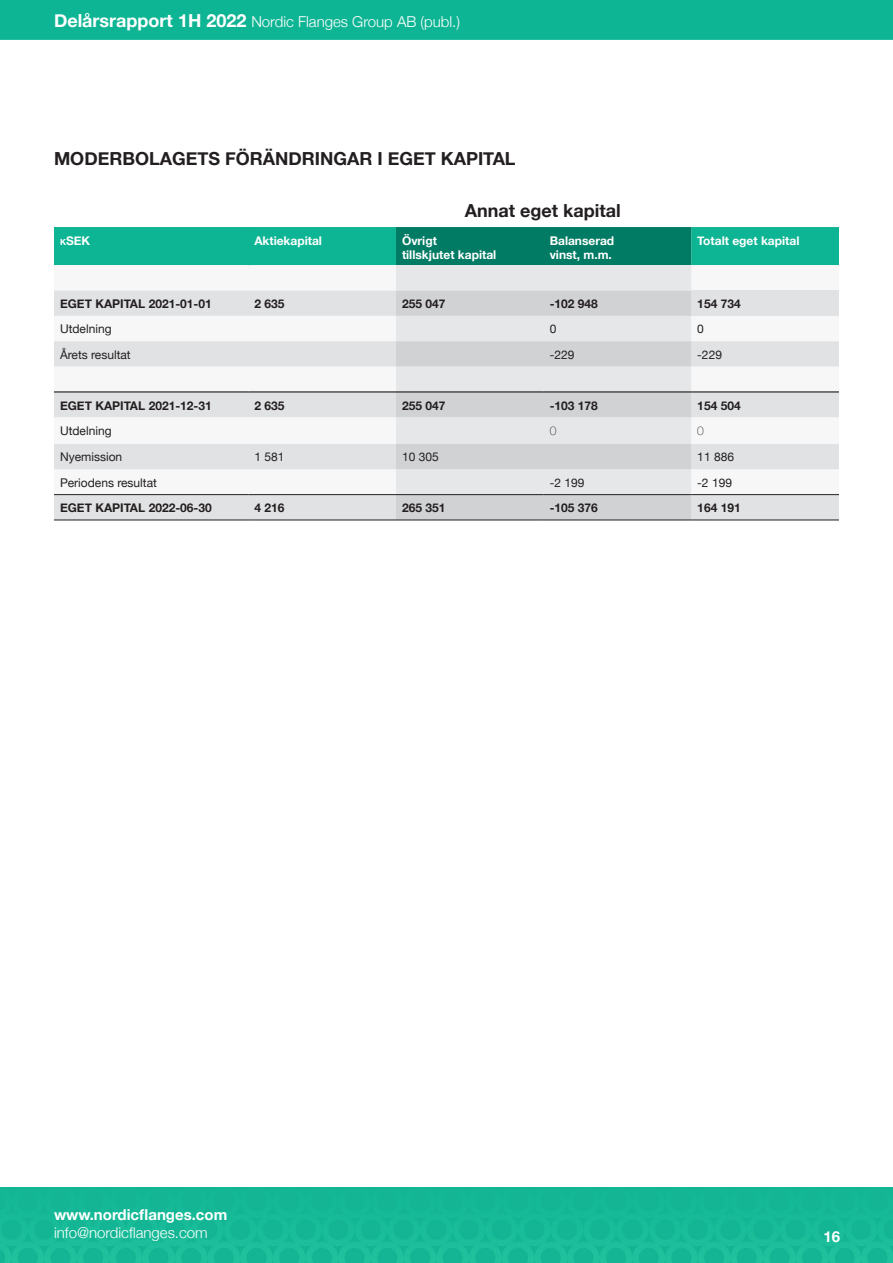
<style>
.page{position:relative;width:893px;height:1263px;background:#fff}
.page>*{position:absolute;margin:0;border:0;box-sizing:border-box;transform-origin:0 0}
.t1{font:700 18px "Helvetica Neue";color:#231f20}
.t2{font:300 15px "Helvetica Neue";color:#fff}
.t3{font:700 15px "Helvetica Neue";color:#fff}
.t4{font:700 12px "Helvetica Neue";color:#231f20}
.t5{font:12px "Helvetica Neue";color:#231f20}
.t6{font:700 12px/14.4px "Helvetica Neue";color:#fff}
.t7{font:700 12px "Helvetica Neue";color:#fff}
.t8{font:100 12px "Helvetica Neue";color:#231f20}
.s1{font-weight:700;font-size:18px}
.s2{font-size:8.4px}
</style>
<div class="page">
<img style="left:0;top:1187px;width:893px;height:76px">
<div style="left:0;top:0;width:893px;height:40px;background:#0eb594"></div>
<svg style="left:54px;top:227px;width:785px;height:38px;background:#099f82"></svg>
<div style="left:396px;top:265px;width:295px;height:25px;background:#e6e7e9"></div>
<svg style="left:54px;top:290px;width:785px;height:230px;fill:#e1e2e4"></svg>
<svg style="left:396px;top:290px;width:295px;height:230px;background:#d9dadc"></svg>
<div style="left:691px;top:290px;width:148px;height:26px;background:#e1e2e4"></div>
<hr style="left:248px;top:227px;width:1px;height:38px;background:#0eb594">
<hr style="left:54px;top:392px;width:194px;height:1px;background:#000">
<hr style="left:248px;top:392px;width:148px;height:1px;background:#000">
<hr style="left:396px;top:392px;width:148px;height:1px;background:#000">
<hr style="left:544px;top:392px;width:147px;height:1px;background:#000">
<hr style="left:691px;top:392px;width:148px;height:1px;background:#000">
<hr style="left:54px;top:494px;width:194px;height:1px;background:#231f20">
<hr style="left:248px;top:494px;width:148px;height:1px;background:#231f20">
<hr style="left:396px;top:494px;width:148px;height:1px;background:#231f20">
<hr style="left:544px;top:494px;width:147px;height:1px;background:#231f20">
<hr style="left:691px;top:494px;width:148px;height:1px;background:#231f20">
<hr style="left:54px;top:520px;width:194px;height:1px;background:#231f20">
<hr style="left:248px;top:520px;width:148px;height:1px;background:#231f20">
<hr style="left:396px;top:520px;width:148px;height:1px;background:#231f20">
<hr style="left:544px;top:520px;width:147px;height:1px;background:#231f20">
<hr style="left:691px;top:520px;width:148px;height:1px;background:#231f20">
<p class="t2" style="left:54px;top:9px;width:408px"><span class="s1">Delårsrapport 1H 2022</span> Nordic Flanges Group AB (publ.)</p>
<p class="t1" style="left:54px;top:144px;width:463px">MODERBOLAGETS FÖRÄNDRINGAR I EGET KAPITAL</p>
<p class="t1" style="left:465px;top:196px;width:157px">Annat eget kapital</p>
<p class="t7" style="left:60px;top:231px;width:32px"><span class="s2">k</span>SEK</p>
<p class="t6" style="left:254px;top:234px;width:69px">Aktiekapital</p>
<p class="t6" style="left:402px;top:234px;width:96px">Övrigt<br>tillskjutet kapital</p>
<p class="t6" style="left:550px;top:234px;width:66px">Balanserad vinst, m.m.</p>
<p class="t6" style="left:697px;top:234px;width:104px">Totalt eget kapital</p>
<p class="t4" style="left:60px;top:294px;width:153px">EGET KAPITAL 2021-01-01</p>
<p class="t4" style="left:254px;top:294px;width:32px">2 635</p>
<p class="t4" style="left:402px;top:294px;width:45px">255 047</p>
<p class="t4" style="left:550px;top:294px;width:50px">-102 948</p>
<p class="t4" style="left:697px;top:294px;width:45px">154 734</p>
<p class="t5" style="left:60px;top:320px;width:53px">Utdelning</p>
<p class="t5" style="left:550px;top:320px;width:8px">0</p>
<p class="t5" style="left:697px;top:320px;width:8px">0</p>
<p class="t5" style="left:60px;top:346px;width:72px">Årets resultat</p>
<p class="t5" style="left:550px;top:346px;width:26px">-229</p>
<p class="t5" style="left:697px;top:346px;width:26px">-229</p>
<p class="t4" style="left:60px;top:396px;width:153px">EGET KAPITAL 2021-12-31</p>
<p class="t4" style="left:254px;top:396px;width:32px">2 635</p>
<p class="t4" style="left:402px;top:396px;width:45px">255 047</p>
<p class="t4" style="left:550px;top:396px;width:50px">-103 178</p>
<p class="t4" style="left:697px;top:396px;width:45px">154 504</p>
<p class="t5" style="left:60px;top:422px;width:53px">Utdelning</p>
<p class="t8" style="left:550px;top:422px;width:8px">0</p>
<p class="t8" style="left:697px;top:422px;width:8px">0</p>
<p class="t5" style="left:60px;top:448px;width:64px">Nyemission</p>
<p class="t5" style="left:254px;top:448px;width:32px">1 581</p>
<p class="t5" style="left:402px;top:448px;width:38px">10 305</p>
<p class="t5" style="left:697px;top:448px;width:38px">11 886</p>
<p class="t5" style="left:60px;top:474px;width:98px">Periodens resultat</p>
<p class="t5" style="left:550px;top:474px;width:36px">-2 199</p>
<p class="t5" style="left:697px;top:474px;width:36px">-2 199</p>
<p class="t4" style="left:60px;top:499px;width:153px">EGET KAPITAL 2022-06-30</p>
<p class="t4" style="left:254px;top:499px;width:32px">4 216</p>
<p class="t4" style="left:402px;top:499px;width:45px">265 351</p>
<p class="t4" style="left:550px;top:499px;width:50px">-105 376</p>
<p class="t4" style="left:697px;top:499px;width:45px">164 191</p>
<p class="t3" style="left:54px;top:1203px;width:175px">www.nordicflanges.com</p>
<p class="t2" style="left:54px;top:1221px;width:155px">info@nordicflanges.com</p>
<p class="t3" style="left:823px;top:1224px;width:18px">16</p>
</div>
